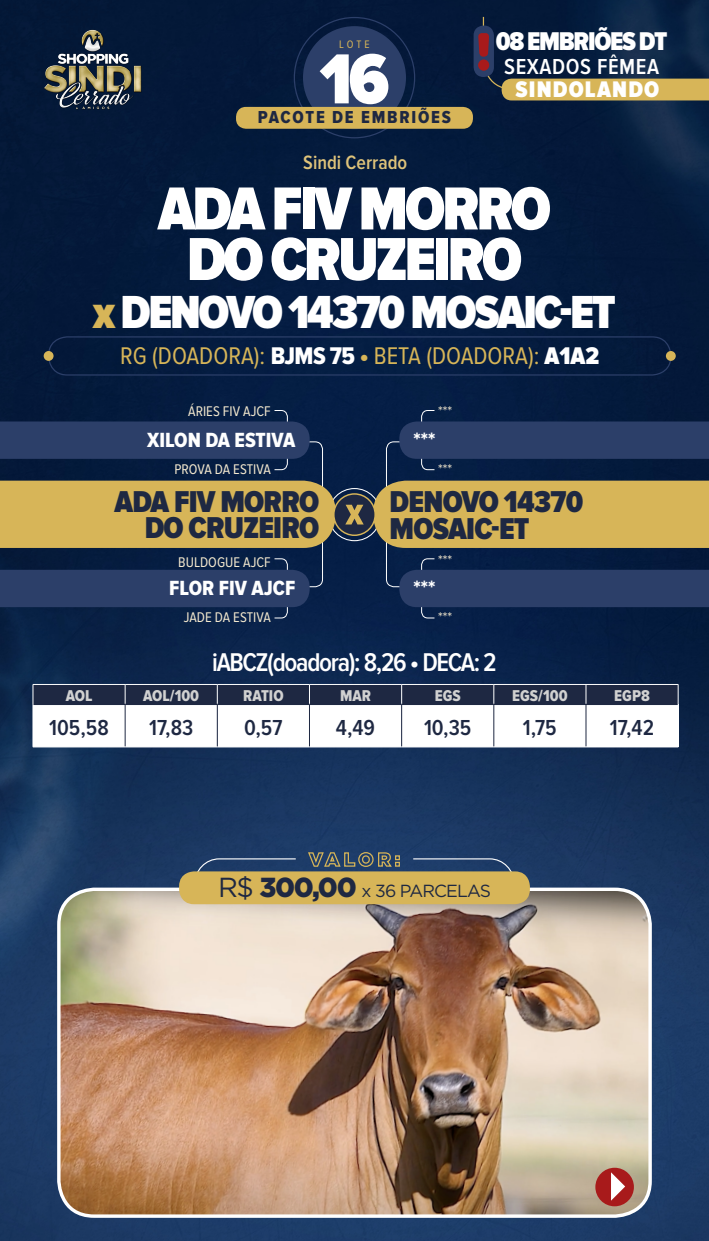
<style>
.page{position:relative;width:709px;height:1241px;background:#fff}
.page>*{position:absolute;margin:0;border:0;box-sizing:border-box;transform-origin:0 0}
.t1{font:900 73.38px "Proxima Nova Cond";color:#fff}
.t2{font:900 62.88px/50.5px "Proxima Nova Cond";letter-spacing:-.05em;color:#fff}
.t3{font:900 48.12px "Proxima Nova Cond";letter-spacing:-.05em;color:#fff}
.t4{font:900 31.25px/26.2px "Proxima Nova Cond";letter-spacing:-.025em;color:#1e2842;text-align:center}
.t5{font:600 26.62px "Proxima Nova Cond";letter-spacing:-.05em;color:#fff}
.t6{font:900 26.62px "Proxima Nova Cond";letter-spacing:-.05em;color:#fff}
.t7{font:25px "Proxima Nova Cond";color:#d7b558}
.t8{font:900 23.38px "Proxima Nova Cond";letter-spacing:.05em;color:#fff}
.t9{font:600 22.5px "Proxima Nova Cond";color:#1e2842}
.t10{font:600 22.5px "Proxima Nova Cond";letter-spacing:.025em;color:#fff}
.t11{font:21.25px "Proxima Nova Cond Extrabld";color:#fff}
.t12{font:600 20px "Proxima Nova Cond";color:#dfc37a}
.t13{font:18px "Proxima Nova Cond Extrabld";letter-spacing:.1em;color:#1e2842}
.t14{font:17.5px "Gotham";color:#1e2842}
.t15{font:16.25px "Proxima Nova Cond Extrabld";color:#d1d1d1}
.t16{font:14.5px "Proxima Nova Cond";color:#f3e8ce}
.t17{font:11.25px "Proxima Nova Cond";color:#d7b558}
.s1{color:#d7b558}
.s2{font-family:"Proxima Nova Cond Extrabld";color:#fff}
.s3{font-weight:900}
.s4{font-weight:900;color:#fff}
.s5{font-size:27.5px}
.s6{font-weight:900;font-size:27.5px}
</style>
<div class="page">
<img style="left:0;top:0;width:709px;height:1240px">
<div style="left:303px;top:26px;width:103px;height:103px;background:#2c3f69;border-radius:50%"></div>
<img style="left:24px;top:26px;width:136px;height:90px">
<div style="left:48px;top:336px;width:623px;height:39px;border:1px solid #2c3f69;border-radius:19px"></div>
<div style="left:44px;top:351px;width:10px;height:10px;background:#d7b558;border-radius:50%"></div>
<div style="left:666px;top:351px;width:9px;height:10px;background:#d7b558;border-radius:50%"></div>
<svg style="left:0;top:410px;width:336px;height:208px;background:#555856"></svg>
<svg style="left:373px;top:410px;width:336px;height:208px;background:#545856"></svg>
<div style="left:236px;top:107px;width:237px;height:22px;background:#d7b558;border-radius:10px"></div>
<svg style="left:333px;top:493px;width:43px;height:43px"></svg>
<div style="left:334px;top:494px;width:40px;height:40px;background:#1e2842;border-radius:50%"></div>
<svg style="left:345px;top:504px;width:19px;height:20px"></svg>
<div style="left:194px;top:858px;width:321px;height:51px;border:1px solid #fff;border-radius:25px"></div>
<img style="left:59px;top:889px;width:591px;height:326px">
<div style="left:57px;top:887px;width:595px;height:330px;border:3px solid #fff;border-radius:35px"></div>
<div style="left:179px;top:871px;width:351px;height:33px;background:#d7b558;border-radius:15px"></div>
<svg style="left:307px;top:851px;width:93px;height:16px"></svg>
<svg style="left:33px;top:684px;width:646px;height:62px"></svg>
<hr style="left:33px;top:704px;width:1px;height:42px;background:#fff">
<hr style="left:678px;top:704px;width:1px;height:42px;background:#fff">
<hr style="left:33px;top:746px;width:92px;height:1px;background:#fff">
<hr style="left:125px;top:746px;width:92px;height:1px;background:#fff">
<hr style="left:217px;top:746px;width:92px;height:1px;background:#fff">
<hr style="left:309px;top:746px;width:92px;height:1px;background:#fff">
<hr style="left:401px;top:746px;width:93px;height:1px;background:#fff">
<hr style="left:494px;top:746px;width:92px;height:1px;background:#fff">
<hr style="left:586px;top:746px;width:92px;height:1px;background:#fff">
<div style="left:595px;top:1167px;width:39px;height:39px;background:#a81a1b;border-radius:50%"></div>
<svg style="left:611px;top:1172px;width:14px;height:28px"></svg>
<div style="left:473px;top:26px;width:21px;height:51px;background:#2c3f69;border-radius:10px"></div>
<svg style="left:478px;top:16px;width:231px;height:84px;background:#3b4245"></svg>
<p class="t17" style="left:339px;top:38px;width:32px">LOTE</p>
<h1 class="t1" style="left:319px;top:38px;width:71px">16</h1>
<p class="t13" style="left:258px;top:107px;width:194px">PACOTE DE EMBRIÕES</p>
<h3 class="t12" style="left:303px;top:151px;width:105px">Sindi Cerrado</h3>
<h3 class="t6" style="left:496px;top:27px;width:172px">08 EMBRIÕES DT</h3>
<h3 class="t10" style="left:504px;top:54px;width:156px">SEXADOS FÊMEA</h3>
<h3 class="t8" style="left:515px;top:76px;width:145px">SINDOLANDO</h3>
<h2 class="t2" style="left:187px;top:185px;width:255px;text-indent:-29px">ADA FIV MORRO<br>DO CRUZEIRO</h2>
<h3 class="t3" style="left:93px;top:284px;width:83px"><span class="s1">X</span> DENOVO</h3>
<h3 class="t3" style="left:288px;top:284px;width:182px">14370 MOSAIC</h3>
<h3 class="t3" style="left:559px;top:284px;width:56px">-ET</h3>
<h3 class="t7" style="left:120px;top:341px;width:481px">RG (DOADORA): <span class="s2">BJMS 75</span> <span class="s3">•</span> BETA (DOADORA): <span class="s4">A1A2</span></h3>
<p class="t16" style="left:188px;top:403px;width:84px">ÁRIES FIV AJCF</p>
<p class="t16" style="left:438px;top:403px;width:15px">***</p>
<h3 class="t11" style="left:147px;top:428px;width:150px">XILON DA ESTIVA</h3>
<h3 class="t11" style="left:413px;top:428px;width:23px">***</h3>
<p class="t16" style="left:174px;top:461px;width:98px">PROVA DA ESTIVA</p>
<p class="t16" style="left:438px;top:461px;width:15px">***</p>
<h3 class="t4" style="left:114px;top:489px;width:150px">ADA FIV MORRO<br>DO CRUZEIRO</h3>
<h3 class="t4" style="left:389px;top:490px;width:38px">DENOVO</h3>
<h3 class="t4" style="left:504px;top:490px;width:81px">14370</h3>
<h3 class="t4" style="left:389px;top:516px;width:41px">MOSAIC</h3>
<h3 class="t4" style="left:491px;top:516px;width:40px">-ET</h3>
<p class="t16" style="left:178px;top:553px;width:94px">BULDOGUE AJCF</p>
<p class="t16" style="left:438px;top:552px;width:15px">***</p>
<h3 class="t11" style="left:169px;top:576px;width:128px">FLOR FIV AJCF</h3>
<h3 class="t11" style="left:413px;top:576px;width:23px">***</h3>
<p class="t16" style="left:184px;top:609px;width:88px">JADE DA ESTIVA</p>
<p class="t16" style="left:438px;top:609px;width:15px">***</p>
<h3 class="t5" style="left:212px;top:647px;width:286px">iABCZ(doadora): 8,26 • DECA: 2</h3>
<p class="t15" style="left:66px;top:686px;width:28px">AOL</p>
<p class="t15" style="left:143px;top:686px;width:57px">AOL/100</p>
<p class="t15" style="left:243px;top:686px;width:42px">RATIO</p>
<p class="t15" style="left:340px;top:686px;width:33px">MAR</p>
<p class="t15" style="left:435px;top:686px;width:28px">EGS</p>
<p class="t15" style="left:512px;top:686px;width:57px">EGS/100</p>
<p class="t15" style="left:614px;top:686px;width:37px">EGP8</p>
<h3 class="t9" style="left:49px;top:714px;width:61px">105,58</h3>
<h3 class="t9" style="left:149px;top:714px;width:46px">17,83</h3>
<h3 class="t9" style="left:244px;top:714px;width:40px">0,57</h3>
<h3 class="t9" style="left:336px;top:714px;width:41px">4,49</h3>
<h3 class="t9" style="left:424px;top:714px;width:49px">10,35</h3>
<h3 class="t9" style="left:523px;top:714px;width:35px">1,75</h3>
<h3 class="t9" style="left:610px;top:714px;width:46px">17,42</h3>
<p class="t14" style="left:218px;top:880px;width:195px"><span class="s5">R$</span> <span class="s6">300,00</span> X 36 PARCELA</p>
<p class="t14" style="left:480px;top:880px;width:13px">S</p>
</div>
